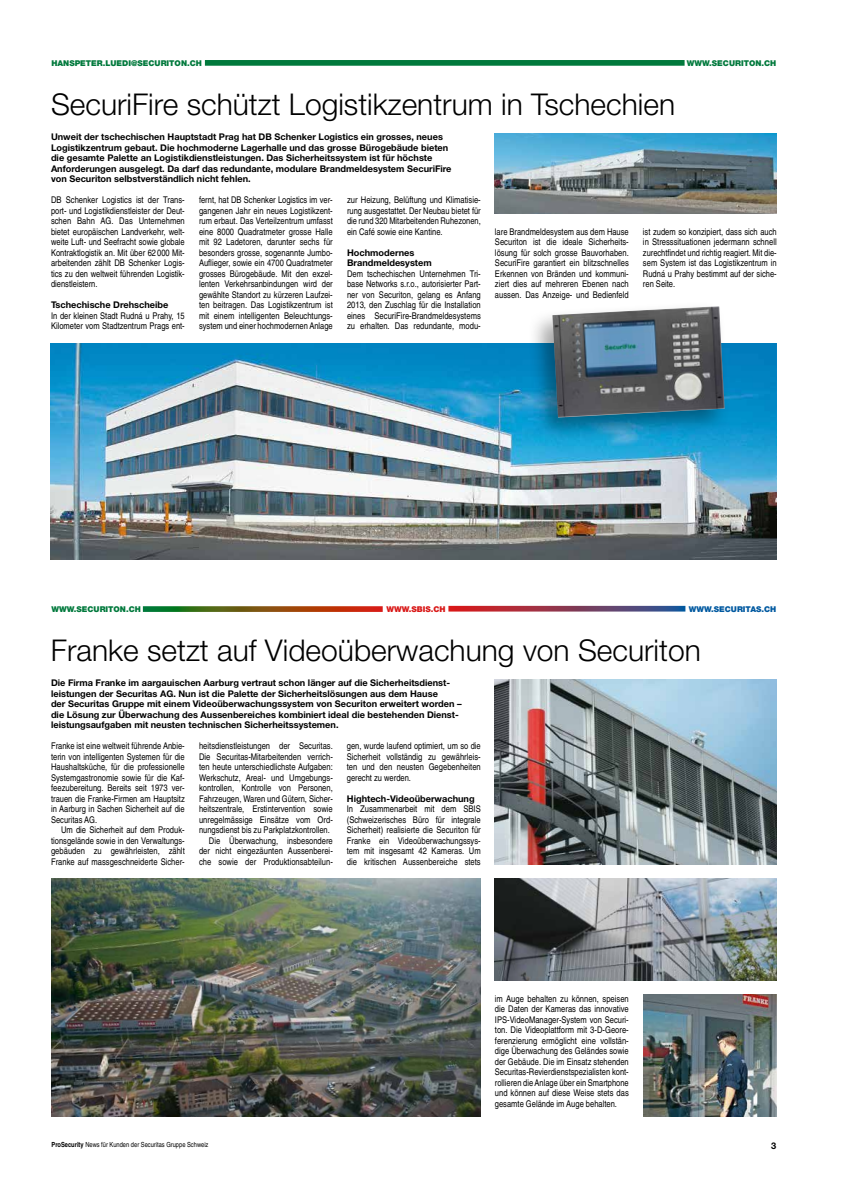
<style>
.page{position:relative;width:842px;height:1191px;background:#fff}
.page>*{position:absolute;margin:0;border:0;box-sizing:border-box;transform-origin:0 0}
.t1{font:300 30px "Helvetica Neue";color:#000}
.t2{font:condensed 9.2px/10.5px "Helvetica";color:#000;text-align:justify}
.t3{font:700 9.2px/10.5px "Helvetica Neue";color:#000}
.t4{font:900 8px "Helvetica Neue";color:#00793c}
.t5{font:900 8px "Helvetica Neue";color:#0059a0}
.t6{font:900 8px "Helvetica Neue";color:#d91918}
.t7{font:condensed 7px "Helvetica";color:#000}
.s1{font-weight:700}
</style>
<div class="page">
<div style="left:205px;top:60px;width:480px;height:6px;background:#00793c"></div>
<svg style="left:143px;top:606px;width:240px;height:6px"></svg>
<svg style="left:448px;top:606px;width:237px;height:5px"></svg>
<img style="left:643px;top:994px;width:134px;height:122px">
<img style="left:495px;top:879px;width:282px;height:101px">
<img style="left:495px;top:679px;width:282px;height:185px">
<img style="left:51px;top:879px;width:430px;height:237px">
<img style="left:495px;top:133px;width:282px;height:80px">
<img style="left:51px;top:343px;width:726px;height:217px">
<div style="left:527px;top:301px;width:203px;height:142px;background:#000;opacity:.35"></div>
<img style="left:552px;top:306px;width:173px;height:111px">
<p class="t4" style="left:51px;top:58px;width:152px">HANSPETER.LUEDI@SECURITON.CH</p>
<p class="t4" style="left:687px;top:58px;width:91px">WWW.SECURITON.CH</p>
<h1 class="t1" style="left:51px;top:86px;width:626px">SecuriFire schützt Logistikzentrum in Tschechien</h1>
<p class="t3" style="left:51px;top:131px;width:402px">Unweit der tschechischen Hauptstadt Prag hat DB Schenker Logistics ein grosses, neues Logistikzentrum gebaut. Die hochmoderne Lagerhalle und das grosse Bürogebäude bieten die gesamte Palette an Logistikdienstleistungen. Das Sicherheitssystem ist für höchste Anforderungen ausgelegt. Da darf das redundante, modulare Brandmeldesystem SecuriFire von Securiton selbstverständlich nicht fehlen.</p>
<p class="t2" style="left:51px;top:195px;width:135px">DB Schenker Logistics ist der Trans&shy;port- und Logistikdienstleister der Deut&shy;schen Bahn AG. Das Unternehmen bietet europäischen Landverkehr, welt&shy;weite Luft- und Seefracht sowie globale Kontraktlogistik an. Mit über 62 000 Mit&shy;arbeitenden zählt DB Schenker Logis&shy;tics zu den weltweit führenden Logistik&shy;dienstleistern.</p>
<p class="t3" style="left:51px;top:299px;width:119px">Tschechische Drehscheibe</p>
<p class="t2" style="left:51px;top:310px;width:135px">In der kleinen Stadt Rudná u Prahy, 15<br>Kilometer vom Stadtzentrum Prags ent-</p>
<p class="t2" style="left:199px;top:195px;width:135px">fernt, hat DB Schenker Logistics im ver&shy;gangenen Jahr ein neues Logistikzent&shy;rum erbaut. Das Verteilzentrum umfasst eine 8000 Quadratmeter grosse Halle mit 92 Ladetoren, darunter sechs für besonders grosse, sogenannte Jumbo-Auflieger, sowie ein 4700 Quadratmeter grosses Bürogebäude. Mit den exzel&shy;lenten Verkehrsanbindungen wird der gewählte Standort zu kürzeren Laufzei&shy;ten beitragen. Das Logistikzentrum ist mit einem intelligenten Beleuchtungs&shy;system und einer hochmodernen Anlage</p>
<p class="t2" style="left:347px;top:195px;width:135px">zur Heizung, Belüftung und Klimatisie&shy;rung ausgestattet. Der Neubau bietet für die rund 320 Mitarbeitenden Ruhezonen, ein Café sowie eine Kantine.</p>
<p class="t3" style="left:347px;top:247px;width:86px">Hochmodernes<br>Brandmeldesystem</p>
<p class="t2" style="left:347px;top:268px;width:135px">Dem tschechischen Unternehmen Tri&shy;base Networks s.r.o., autorisierter Part&shy;ner von Securiton, gelang es Anfang 2013, den Zuschlag für die Installation eines SecuriFire-Brandmeldesystems zu erhalten. Das redundante, modu-</p>
<p class="t2" style="left:495px;top:226px;width:135px">lare Brandmeldesystem aus dem Hause Securiton ist die ideale Sicherheits&shy;lösung für solch grosse Bauvorhaben.<br>SecuriFire garantiert ein blitzschnelles Erkennen von Bränden und kommuni&shy;ziert dies auf mehreren Ebenen nach aussen. Das Anzeige- und Bedienfeld</p>
<p class="t2" style="left:643px;top:226px;width:135px">ist zudem so konzipiert, dass sich auch in Stresssituationen jedermann schnell zurechtfindet und richtig reagiert. Mit die&shy;sem System ist das Logistikzentrum in Rudná u Prahy bestimmt auf der siche&shy;ren Seite.</p>
<p class="t4" style="left:51px;top:604px;width:91px">WWW.SECURITON.CH</p>
<p class="t6" style="left:386px;top:604px;width:61px">WWW.SBIS.CH</p>
<p class="t5" style="left:689px;top:604px;width:89px">WWW.SECURITAS.CH</p>
<h1 class="t1" style="left:51px;top:632px;width:651px">Franke setzt auf Videoüberwachung von Securiton</h1>
<p class="t3" style="left:51px;top:677px;width:412px">Die Firma Franke im aargauischen Aarburg vertraut schon länger auf die Sicherheitsdienst&shy;leistungen der Securitas AG. Nun ist die Palette der Sicherheitslösungen aus dem Hause<br>der Securitas Gruppe mit einem Videoüberwachungssystem von Securiton erweitert worden – die Lösung zur Überwachung des Aussenbereiches kombiniert ideal die bestehenden Dienst&shy;leistungsaufgaben mit neusten technischen Sicherheitssystemen.</p>
<p class="t2" style="left:51px;top:741px;width:135px">Franke ist eine weltweit führende Anbie&shy;terin von intelligenten Systemen für die Haushaltsküche, für die professionelle Systemgastronomie sowie für die Kaf&shy;feezubereitung. Bereits seit 1973 ver&shy;trauen die Franke-Firmen am Hauptsitz in Aarburg in Sachen Sicherheit auf die Securitas AG.</p>
<p class="t2" style="left:51px;top:825px;width:135px;text-indent:10px">Um die Sicherheit auf dem Produk&shy;tionsgelände sowie in den Verwaltungs&shy;gebäuden zu gewährleisten, zählt Franke auf massgeschneiderte Sicher-</p>
<p class="t2" style="left:199px;top:741px;width:135px">heitsdienstleistungen der Securitas.</p>
<p class="t2" style="left:199px;top:751px;width:135px">Die Securitas-Mitarbeitenden verrich-</p>
<p class="t2" style="left:199px;top:762px;width:135px">ten heute unterschiedlichste Aufgaben:</p>
<p class="t2" style="left:199px;top:772px;width:135px">Werkschutz, Areal- und Umgebungs-</p>
<p class="t2" style="left:199px;top:783px;width:135px">kontrollen, Kontrolle von Personen,</p>
<p class="t2" style="left:199px;top:793px;width:135px">Fahrzeugen, Waren und Gütern, Sicher-</p>
<p class="t2" style="left:199px;top:804px;width:135px">heitszentrale, Erstintervention sowie</p>
<p class="t2" style="left:199px;top:814px;width:135px">unregelmässige Einsätze vom Ord-</p>
<p class="t2" style="left:199px;top:825px;width:132px">nungsdienst bis zu Parkplatzkontrollen.</p>
<p class="t2" style="left:209px;top:835px;width:125px">Die Überwachung, insbesondere</p>
<p class="t2" style="left:199px;top:846px;width:135px">der nicht eingezäunten Aussenberei-</p>
<p class="t2" style="left:199px;top:856px;width:135px">che sowie der Produktionsabteilun-</p>
<p class="t2" style="left:347px;top:741px;width:135px">gen, wurde laufend optimiert, um so die Sicherheit vollständig zu gewährleis&shy;ten und den neusten Gegebenheiten gerecht zu werden.</p>
<p class="t3" style="left:347px;top:793px;width:129px">Hightech-Videoüberwachung</p>
<p class="t2" style="left:347px;top:804px;width:135px">In Zusammenarbeit mit dem SBIS (Schweizerisches Büro für integrale Sicherheit) realisierte die Securiton für Franke ein Videoüberwachungssys&shy;tem mit insgesamt 42 Kameras. Um die kritischen Aussenbereiche stets</p>
<p class="t7" style="left:52px;top:1140px;width:158px"><span class="s1">ProSecurity</span> News für Kunden der Securitas Gruppe Schweiz</p>
<p class="t2" style="left:495px;top:993px;width:135px">im Auge behalten zu können, speisen die Daten der Kameras das innovative IPS-VideoManager-System von Securi&shy;ton. Die Videoplattform mit 3-D-Geore&shy;ferenzierung ermöglicht eine vollstän&shy;dige Überwachung des Geländes sowie der Gebäude. Die im Einsatz stehenden Securitas-Revierdienstspezialisten kont&shy;rollieren die Anlage über ein Smartphone und können auf diese Weise stets das gesamte Gelände im Auge behalten.</p>
<p class="t3" style="left:771px;top:1139px;width:7px">3</p>
</div>
